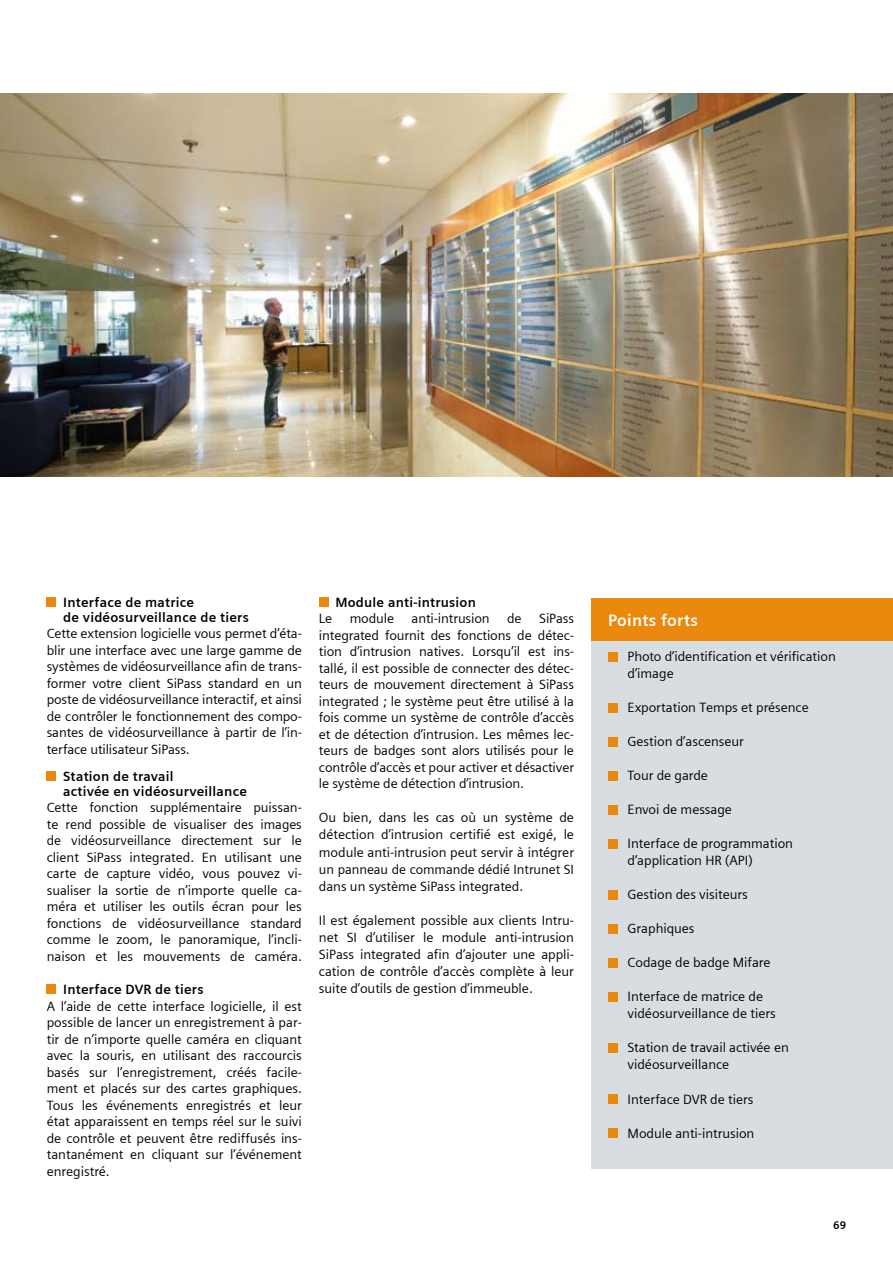
<style>
.page{position:relative;width:893px;height:1263px;background:#fff}
.page>*{position:absolute;margin:0;border:0;box-sizing:border-box;transform-origin:0 0}
.t1{font:700 16.5px "Siemens Sans";letter-spacing:.015em;color:#fff}
.t2{font:13.5px/16.5px "Siemens Sans";letter-spacing:-.005em;color:#000;text-align:justify}
.t3{font:700 13.5px/15px "Siemens Sans";letter-spacing:.015em;color:#000}
.t4{font:700 11.25px "Siemens Sans";color:#000}
</style>
<div class="page">
<div style="left:47px;top:598px;width:9px;height:9px;background:#eb880e"></div>
<div style="left:47px;top:772px;width:9px;height:9px;background:#eb880e"></div>
<div style="left:47px;top:985px;width:9px;height:9px;background:#eb880e"></div>
<div style="left:319px;top:598px;width:9px;height:9px;background:#eb880e"></div>
<svg style="left:846px;top:476px;width:47px;height:1px"></svg>
<div style="left:591px;top:598px;width:302px;height:43px;background:#eb880e"></div>
<div style="left:591px;top:641px;width:302px;height:527px;background:#d8dde1"></div>
<div style="left:608px;top:652px;width:9px;height:9px;background:#eb880e"></div>
<div style="left:608px;top:703px;width:9px;height:9px;background:#eb880e"></div>
<div style="left:608px;top:737px;width:9px;height:9px;background:#eb880e"></div>
<div style="left:608px;top:771px;width:9px;height:9px;background:#eb880e"></div>
<div style="left:608px;top:805px;width:9px;height:9px;background:#eb880e"></div>
<div style="left:608px;top:839px;width:9px;height:9px;background:#eb880e"></div>
<div style="left:608px;top:890px;width:9px;height:9px;background:#eb880e"></div>
<div style="left:608px;top:924px;width:9px;height:9px;background:#eb880e"></div>
<div style="left:608px;top:958px;width:9px;height:9px;background:#eb880e"></div>
<div style="left:608px;top:992px;width:9px;height:9px;background:#eb880e"></div>
<div style="left:608px;top:1043px;width:9px;height:9px;background:#eb880e"></div>
<div style="left:608px;top:1094px;width:9px;height:9px;background:#eb880e"></div>
<div style="left:608px;top:1128px;width:9px;height:9px;background:#eb880e"></div>
<img style="left:0;top:94px;width:893px;height:382px">
<p class="t3" style="left:63px;top:595px;width:187px">Interface de matrice<br>de vidéosurveillance de tiers</p>
<p class="t2" style="left:47px;top:626px;width:257px">Cette extension logicielle vous permet d’éta&shy;blir une interface avec une large gamme de systèmes de vidéosurveillance afin de trans&shy;former votre client SiPass standard en un poste de vidéosurveillance interactif, et ainsi de contrôler le fonctionnement des compo&shy;santes de vidéosurveillance à partir de l’in&shy;terface utilisateur SiPass.</p>
<p class="t3" style="left:63px;top:769px;width:185px">Station de travail<br>activée en vidéosurveillance</p>
<p class="t2" style="left:47px;top:800px;width:257px">Cette fonction supplémentaire puissan&shy;te rend possible de visualiser des images de vidéosurveillance directement sur le client SiPass integrated. En utilisant une carte de capture vidéo, vous pouvez vi&shy;sualiser la sortie de n’importe quelle ca&shy;méra et utiliser les outils écran pour les fonctions de vidéosurveillance standard comme le zoom, le panoramique, l’incli&shy;naison et les mouvements de caméra.</p>
<p class="t3" style="left:63px;top:982px;width:142px">Interface DVR de tiers</p>
<p class="t2" style="left:47px;top:998px;width:257px">A l’aide de cette interface logicielle, il est possible de lancer un enregistrement à par&shy;tir de n’importe quelle caméra en cliquant avec la souris, en utilisant des raccourcis basés sur l’enregistrement, créés facile&shy;ment et placés sur des cartes graphiques.<br>Tous les événements enregistrés et leur état apparaissent en temps réel sur le suivi de contrôle et peuvent être rediffusés ins&shy;tantanément en cliquant sur l’événement enregistré.</p>
<p class="t3" style="left:335px;top:595px;width:142px">Module anti-intrusion</p>
<p class="t2" style="left:319px;top:611px;width:257px;text-indent:220px">SiPass integrated fournit des fonctions de détec&shy;tion d’intrusion natives. Lorsqu’il est ins&shy;tallé, il est possible de connecter des détec&shy;teurs de mouvement directement à SiPass integrated ; le système peut être utilisé à la fois comme un système de contrôle d’accès et de détection d’intrusion. Les mêmes lec&shy;teurs de badges sont alors utilisés pour le contrôle d’accès et pour activer et désactiver le système de détection d’intrusion.</p>
<p class="t2" style="left:319px;top:809px;width:257px;line-height:17px">Ou bien, dans les cas où un système de détection d’intrusion certifié est exigé, le module anti-intrusion peut servir à intégrer un panneau de commande dédié Intrunet SI dans un système SiPass integrated.</p>
<p class="t2" style="left:319px;top:911px;width:257px;line-height:17px">Il est également possible aux clients Intru&shy;net SI d’utiliser le module anti-intrusion SiPass integrated afin d’ajouter une appli&shy;cation de contrôle d’accès complète à leur suite d’outils de gestion d’immeuble.</p>
<p class="t2" style="left:319px;top:611px;width:15px">Le</p>
<p class="t2" style="left:350px;top:611px;width:46px">module</p>
<p class="t2" style="left:412px;top:611px;width:80px">anti-intrusion</p>
<p class="t2" style="left:507px;top:611px;width:16px">de</p>
<p class="t1" style="left:608px;top:611px;width:91px">Points forts</p>
<p class="t2" style="left:628px;top:648px;width:210px;line-height:17px">Photo d’identification et vérification d’image</p>
<p class="t2" style="left:628px;top:699px;width:183px">Exportation Temps et présence</p>
<p class="t2" style="left:628px;top:733px;width:118px">Gestion d’ascenseur</p>
<p class="t2" style="left:628px;top:767px;width:82px">Tour de garde</p>
<p class="t2" style="left:628px;top:801px;width:106px">Envoi de message</p>
<p class="t2" style="left:628px;top:835px;width:179px;line-height:17px">Interface de programmation - d’application HR (API)</p>
<p class="t2" style="left:628px;top:886px;width:122px">Gestion des visiteurs</p>
<p class="t2" style="left:628px;top:920px;width:68px">Graphiques</p>
<p class="t2" style="left:628px;top:954px;width:145px">Codage de badge Mifare</p>
<p class="t2" style="left:628px;top:988px;width:150px;line-height:17px">Interface de matrice de vidéosurveillance de tiers</p>
<p class="t2" style="left:628px;top:1039px;width:163px;line-height:17px">Station de travail activée en vidéosurveillance</p>
<p class="t2" style="left:628px;top:1091px;width:127px">Interface DVR de tiers</p>
<p class="t2" style="left:628px;top:1125px;width:128px">Module anti-intrusion</p>
<p class="t4" style="left:833px;top:1219px;width:15px">69</p>
</div>
